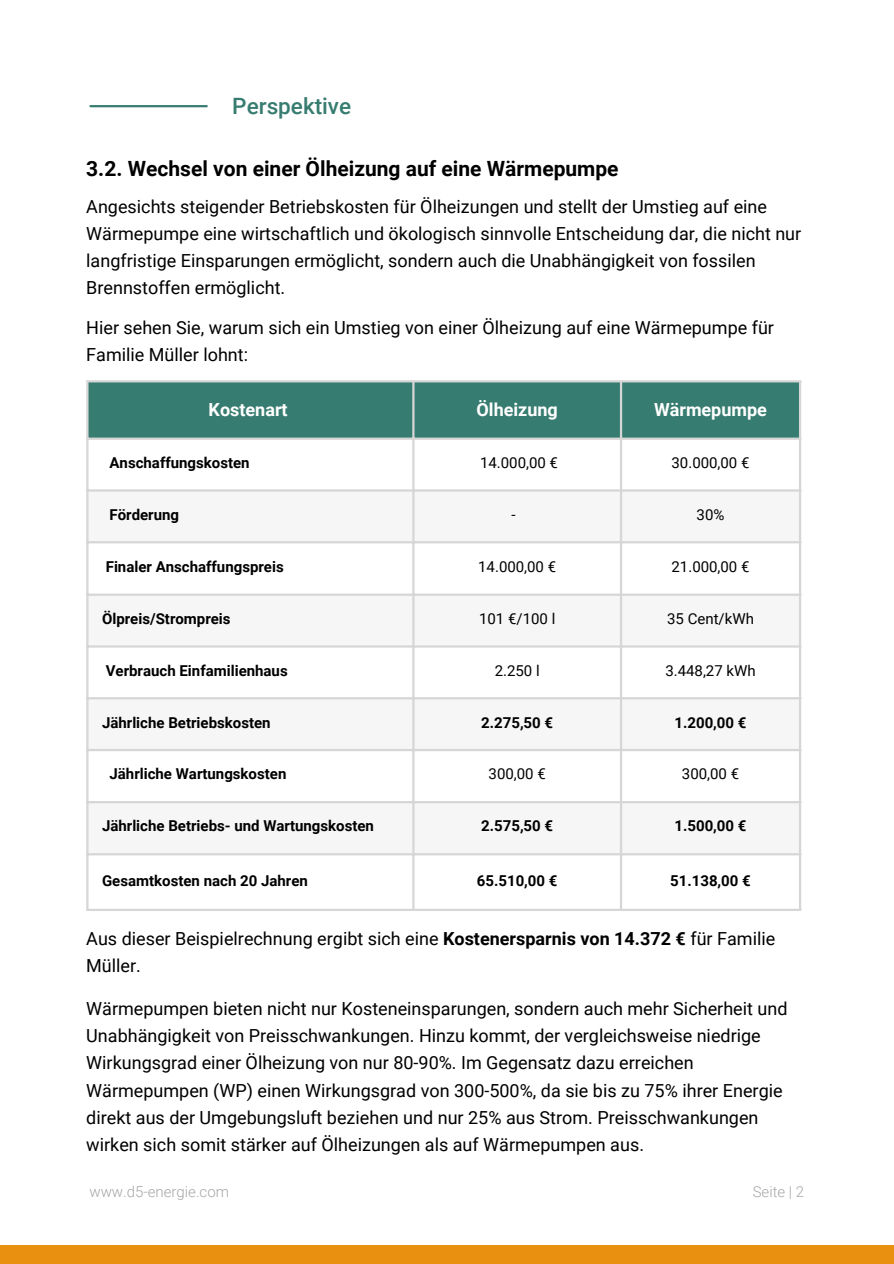
<style>
.page{position:relative;width:894px;height:1264px;background:#fff}
.page>*{position:absolute;margin:0;border:0;box-sizing:border-box;transform-origin:0 0}
.t1{font:500 22.5px "Roboto";color:#377c70}
.t2{font:700 21px "Roboto";color:#000}
.t3{font:18px/27.2px "Roboto";color:#000}
.t4{font:700 18px "Roboto";color:#fff}
.t5{font:700 15px "Roboto";color:#000}
.t6{font:15px "Roboto";color:#000}
.t7{font:300 15px "Roboto";color:#a6a6a6}
.s1{font-weight:700}
</style>
<div class="page">
<div style="left:0;top:1244px;width:893px;height:19px;background:#ea9010"></div>
<hr style="left:90px;top:105px;width:117px;height:2px;background:#377c70">
<div style="left:88px;top:382px;width:710px;height:55px;background:#377c70"></div>
<svg style="left:88px;top:491px;width:710px;height:362px;fill:#f6f6f6"></svg>
<hr style="left:86px;top:382px;width:2px;height:526px;background:#d6d6d6">
<hr style="left:412px;top:382px;width:2px;height:526px;background:#d6d6d6">
<hr style="left:619px;top:382px;width:3px;height:526px;background:#d6d6d6">
<hr style="left:798px;top:382px;width:3px;height:526px;background:#d6d6d6">
<hr style="left:86px;top:380px;width:715px;height:2px;background:#d6d6d6">
<hr style="left:86px;top:437px;width:715px;height:3px;background:#d6d6d6">
<hr style="left:86px;top:489px;width:715px;height:2px;background:#d6d6d6">
<hr style="left:86px;top:541px;width:715px;height:2px;background:#d6d6d6">
<hr style="left:86px;top:593px;width:715px;height:3px;background:#d6d6d6">
<hr style="left:86px;top:645px;width:715px;height:2px;background:#d6d6d6">
<hr style="left:86px;top:697px;width:715px;height:2px;background:#d6d6d6">
<hr style="left:86px;top:749px;width:715px;height:2px;background:#d6d6d6">
<hr style="left:86px;top:801px;width:715px;height:2px;background:#d6d6d6">
<hr style="left:86px;top:853px;width:715px;height:2px;background:#d6d6d6">
<hr style="left:86px;top:908px;width:715px;height:3px;background:#d6d6d6">
<p class="t1" style="left:232px;top:93px;width:120px">Perspektive</p>
<p class="t2" style="left:86px;top:156px;width:533px">3.2. Wechsel von einer Ölheizung auf eine Wärmepumpe</p>
<p class="t3" style="left:86px;top:193px;width:716px">Angesichts steigender Betriebskosten für Ölheizungen und stellt der Umstieg auf eine Wärmepumpe eine wirtschaftlich und ökologisch sinnvolle Entscheidung dar, die nicht nur langfristige Einsparungen ermöglicht, sondern auch die Unabhängigkeit von fossilen Brennstoffen ermöglicht.</p>
<p class="t3" style="left:86px;top:314px;width:689px">Hier sehen Sie, warum sich ein Umstieg von einer Ölheizung auf eine Wärmepumpe für<br>Familie Müller lohnt:</p>
<p class="t4" style="left:208px;top:399px;width:80px">Kostenart</p>
<p class="t4" style="left:476px;top:399px;width:83px">Ölheizung</p>
<p class="t4" style="left:653px;top:399px;width:114px">Wärmepumpe</p>
<p class="t5" style="left:109px;top:454px;width:142px">Anschaffungskosten</p>
<p class="t6" style="left:480px;top:454px;width:79px">14.000,00 €</p>
<p class="t6" style="left:671px;top:454px;width:79px">30.000,00 €</p>
<p class="t5" style="left:109px;top:506px;width:71px">Förderung</p>
<p class="t6" style="left:511px;top:506px;width:6px">-</p>
<p class="t6" style="left:696px;top:506px;width:29px">30%</p>
<p class="t5" style="left:106px;top:557px;width:179px">Finaler Anschaffungspreis</p>
<p class="t6" style="left:478px;top:557px;width:79px">14.000,00 €</p>
<p class="t6" style="left:671px;top:557px;width:79px">21.000,00 €</p>
<p class="t5" style="left:102px;top:610px;width:130px">Ölpreis/Strompreis</p>
<p class="t6" style="left:479px;top:610px;width:78px">101 €/100 l</p>
<p class="t6" style="left:667px;top:610px;width:88px">35 Cent/kWh</p>
<p class="t5" style="left:106px;top:662px;width:183px">Verbrauch Einfamilienhaus</p>
<p class="t6" style="left:494px;top:662px;width:46px">2.250 l</p>
<p class="t6" style="left:665px;top:662px;width:92px">3.448,27 kWh</p>
<p class="t5" style="left:102px;top:713px;width:170px">Jährliche Betriebskosten</p>
<p class="t5" style="left:481px;top:713px;width:73px">2.275,50 €</p>
<p class="t5" style="left:674px;top:713px;width:73px">1.200,00 €</p>
<p class="t5" style="left:109px;top:765px;width:178px">Jährliche Wartungskosten</p>
<p class="t6" style="left:488px;top:765px;width:59px">300,00 €</p>
<p class="t6" style="left:681px;top:765px;width:59px">300,00 €</p>
<p class="t5" style="left:102px;top:817px;width:273px">Jährliche Betriebs- und Wartungskosten</p>
<p class="t5" style="left:481px;top:817px;width:73px">2.575,50 €</p>
<p class="t5" style="left:674px;top:817px;width:73px">1.500,00 €</p>
<p class="t5" style="left:102px;top:871px;width:207px">Gesamtkosten nach 20 Jahren</p>
<p class="t5" style="left:476px;top:871px;width:82px">65.510,00 €</p>
<p class="t5" style="left:670px;top:871px;width:82px">51.138,00 €</p>
<p class="t3" style="left:86px;top:925px;width:690px">Aus dieser Beispielrechnung ergibt sich eine <span class="s1">Kostenersparnis von 14.372 €</span> für Familie<br>Müller.</p>
<p class="t3" style="left:86px;top:995px;width:702px">Wärmepumpen bieten nicht nur Kosteneinsparungen, sondern auch mehr Sicherheit und Unabhängigkeit von Preisschwankungen. Hinzu kommt, der vergleichsweise niedrige Wirkungsgrad einer Ölheizung von nur 80-90%. Im Gegensatz dazu erreichen Wärmepumpen (WP) einen Wirkungsgrad von 300-500%, da sie bis zu 75% ihrer Energie direkt aus der Umgebungsluft beziehen und nur 25% aus Strom. Preisschwankungen wirken sich somit stärker auf Ölheizungen als auf Wärmepumpen aus.</p>
<p class="t7" style="left:89px;top:1183px;width:141px">www.d5-energie.com</p>
<p class="t7" style="left:752px;top:1183px;width:53px">Seite | 2</p>
</div>
